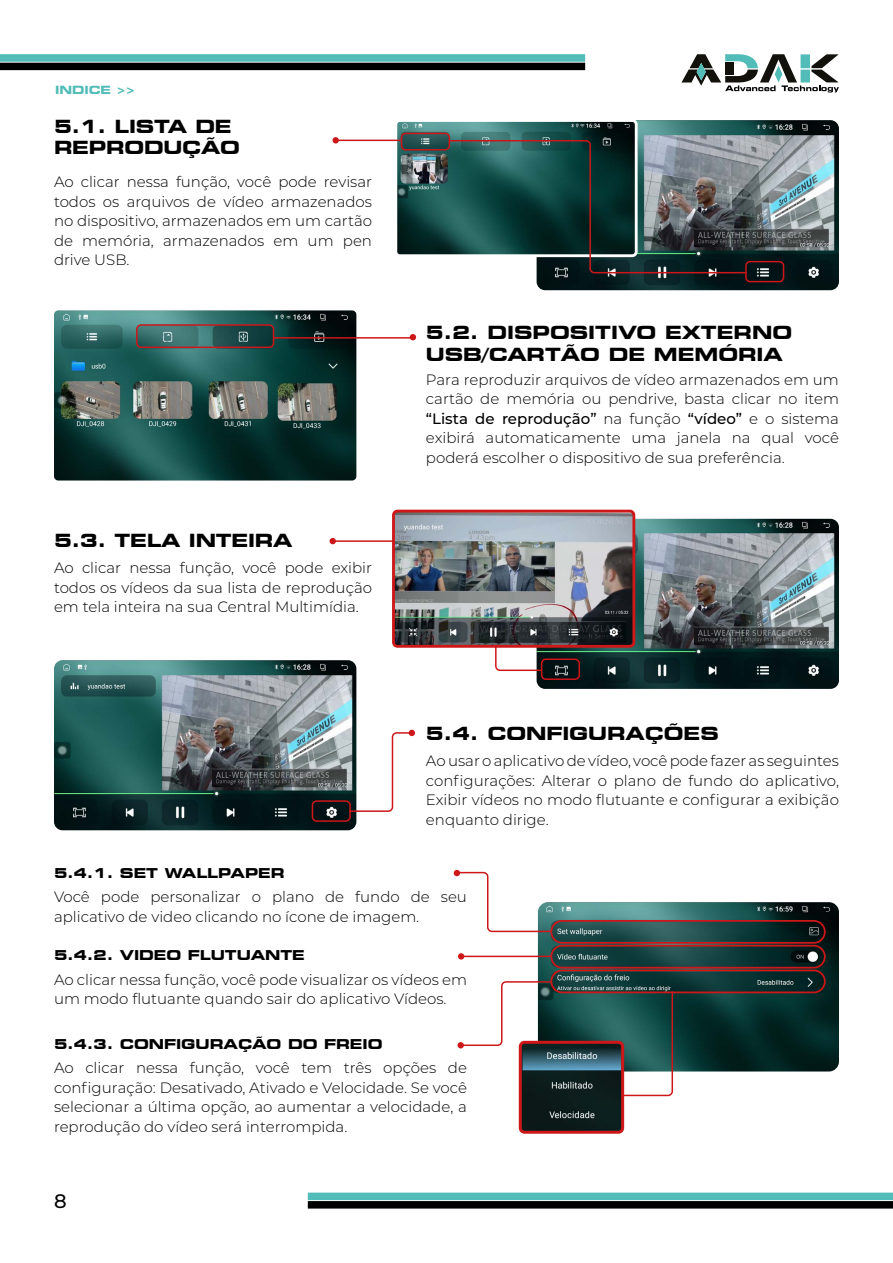
<style>
.page{position:relative;width:893px;height:1263px;background:#fff}
.page>*{position:absolute;margin:0;border:0;box-sizing:border-box;transform-origin:0 0}
.t1{font:500 19.5px "Montserrat";color:#000}
.t2{font:700 expanded 18px/21.6px "Square 721 BT";color:#000}
.t3{font:300 15px/19.5px "Montserrat";color:#000;text-align:justify}
.t4{font:700 expanded 13.5px "Square 721 BT";color:#000}
.t5{font:700 expanded 11.25px "Square 721 BT";color:#51bcb8}
.s1{font-weight:500}
</style>
<div class="page">
<div style="left:0;top:54px;width:585px;height:8px;background:#51bcb8"></div>
<div style="left:0;top:63px;width:585px;height:7px;background:#000"></div>
<svg style="left:681px;top:54px;width:158px;height:38px"></svg>
<div style="left:308px;top:1192px;width:585px;height:8px;background:#51bcb8"></div>
<div style="left:308px;top:1201px;width:585px;height:7px;background:#000"></div>
<img style="left:537px;top:120px;width:302px;height:170px">
<img style="left:398px;top:123px;width:236px;height:130px">
<div style="left:394px;top:119px;width:244px;height:138px;border:3px solid #fff;border-radius:4px"></div>
<div style="left:401px;top:133px;width:49px;height:18px;border:2px solid #cd1719;border-radius:4px"></div>
<div style="left:745px;top:261px;width:39px;height:21px;border:2px solid #cd1719;border-radius:4px"></div>
<svg style="left:448px;top:139px;width:300px;height:135px;background:#3a5858"></svg>
<hr style="left:336px;top:140px;width:65px;height:1px;background:#cd1719">
<div style="left:333px;top:137px;width:6px;height:7px;background:#cd1719;border-radius:50%"></div>
<img style="left:54px;top:310px;width:302px;height:170px">
<div style="left:136px;top:324px;width:138px;height:24px;border:2px solid #cd1719;border-radius:4px"></div>
<svg style="left:410px;top:334px;width:6px;height:6px"></svg>
<img style="left:537px;top:519px;width:302px;height:170px">
<img style="left:396px;top:514px;width:235px;height:130px">
<div style="left:392px;top:510px;width:243px;height:138px;border:3px solid #cd1719;border-radius:4px"></div>
<div style="left:541px;top:658px;width:39px;height:22px;border:2px solid #cd1719;border-radius:4px"></div>
<svg style="left:494px;top:644px;width:48px;height:28px"></svg>
<svg style="left:330px;top:538px;width:6px;height:6px"></svg>
<hr style="left:333px;top:540px;width:62px;height:2px;background:#cd1719">
<img style="left:54px;top:660px;width:302px;height:170px">
<div style="left:312px;top:800px;width:39px;height:22px;border:2px solid #cd1719;border-radius:4px"></div>
<svg style="left:348px;top:730px;width:67px;height:83px"></svg>
<hr style="left:273px;top:337px;width:138px;height:2px;background:#cd1719">
<img style="left:538px;top:902px;width:301px;height:169px">
<img style="left:523px;top:1045px;width:97px;height:85px">
<div style="left:519px;top:1041px;width:105px;height:93px;border:3px solid #cd1719;border-radius:4px"></div>
<div style="left:550px;top:920px;width:276px;height:24px;border:2px solid #cd1719;border-radius:11px"></div>
<div style="left:550px;top:945px;width:276px;height:23px;border:2px solid #cd1719;border-radius:11px"></div>
<div style="left:550px;top:969px;width:276px;height:24px;border:2px solid #cd1719;border-radius:11px"></div>
<svg style="left:454px;top:870px;width:99px;height:63px"></svg>
<hr style="left:460px;top:956px;width:91px;height:1px;background:#cd1719">
<svg style="left:458px;top:953px;width:6px;height:6px"></svg>
<svg style="left:457px;top:980px;width:96px;height:68px"></svg>
<svg style="left:621px;top:990px;width:53px;height:107px"></svg>
<p class="t5" style="left:55px;top:83px;width:82px">INDICE &gt;&gt;</p>
<p class="t2" style="left:54px;top:115px;width:187px">5.1. LISTA DE<br>REPRODUÇÃO</p>
<p class="t3" style="left:54px;top:172px;width:320px">Ao clicar nessa função, você pode revisar todos os arquivos de vídeo armazenados no dispositivo, armazenados em um cartão de memória, armazenados em um pen drive USB.</p>
<p class="t2" style="left:54px;top:530px;width:240px">5.3. TELA INTEIRA</p>
<p class="t3" style="left:54px;top:557px;width:320px">Ao clicar nessa função, você pode exibir todos os vídeos da sua lista de reprodução em tela inteira na sua Central Multimídia.</p>
<p class="t2" style="left:426px;top:322px;width:368px">5.2. DISPOSITIVO EXTERNO<br>USB/CARTÃO DE MEMÓRIA</p>
<p class="t3" style="left:426px;top:369px;width:414px">Para reproduzir arquivos de vídeo armazenados em um cartão de memória ou pendrive, basta clicar no item <span class="s1">“Lista de reprodução”</span> na função <span class="s1">“vídeo”</span> e o sistema exibirá automaticamente uma janela na qual você poderá escolher o dispositivo de sua preferência.</p>
<p class="t2" style="left:426px;top:723px;width:294px">5.4. CONFIGURAÇÕES</p>
<p class="t3" style="left:426px;top:751px;width:415px">Ao usar o aplicativo de vídeo, você pode fazer as seguintes configurações: Alterar o plano de fundo do aplicativo, Exibir vídeos no modo flutuante e configurar a exibição enquanto dirige.</p>
<p class="t4" style="left:54px;top:865px;width:232px">5.4.1. SET WALLPAPER</p>
<p class="t3" style="left:54px;top:886px;width:414px">Você pode personalizar o plano de fundo de seu aplicativo de video clicando no ícone de imagem.</p>
<p class="t4" style="left:54px;top:947px;width:252px">5.4.2. VIDEO FLUTUANTE</p>
<p class="t3" style="left:54px;top:969px;width:414px">Ao clicar nessa função, você pode visualizar os vídeos em um modo flutuante quando sair do aplicativo Vídeos.</p>
<p class="t4" style="left:54px;top:1036px;width:330px">5.4.3. CONFIGURAÇÃO DO FREIO</p>
<p class="t3" style="left:54px;top:1057px;width:414px">Ao clicar nessa função, você tem três opções de configuração: Desativado, Ativado e Velocidade. Se você selecionar a última opção, ao aumentar a velocidade, a reprodução do vídeo será interrompida.</p>
<h1 class="t1" style="left:54px;top:1187px;width:14px">8</h1>
</div>
